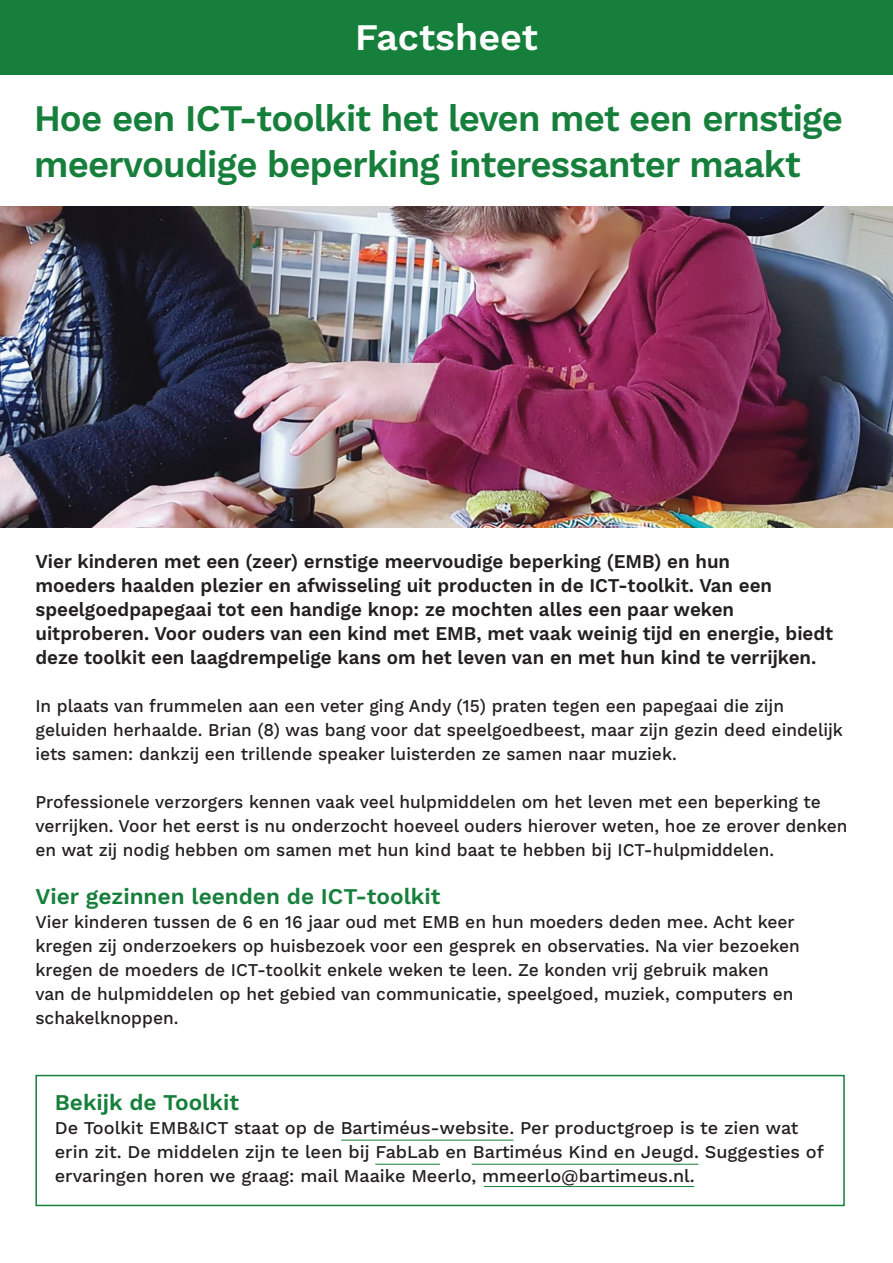
<style>
.page{position:relative;width:893px;height:1263px;background:#fff}
.page>*{position:absolute;margin:0;border:0;box-sizing:border-box;transform-origin:0 0}
.t1{font:600 37.5px/46.5px "Work Sans";letter-spacing:-.02em;color:#167f3b}
.t2{font:600 37.5px "Work Sans";color:#fff}
.Alineastijl_1{font:600 22.5px "Work Sans";color:#167f3b}
.Alineastijl_2{font:600 22.5px "Work Sans";color:#167f3b}
.t3{font:600 19.5px/24px "Work Sans";color:#231f20;scale:.96 1}
.t4{font:500 18px/24px "Work Sans";color:#231f20;scale:.96 1}
.t5{font:500 18px/24px "Work Sans";color:#231f20}
</style>
<div class="page">
<div style="left:0;top:0;width:893px;height:74px;background:#167f3b"></div>
<div style="left:35px;top:1075px;width:810px;height:131px;border:2px solid #167f3b"></div>
<hr style="left:472px;top:1164px;width:226px;height:1px;background:#167f3b">
<hr style="left:375px;top:1164px;width:65px;height:1px;background:#167f3b">
<hr style="left:484px;top:1186px;width:210px;height:1px;background:#167f3b">
<img style="left:0;top:206px;width:893px;height:321px">
<hr style="left:341px;top:1140px;width:172px;height:1px;background:#167f3b">
<p class="t2" style="left:355px;top:15px;width:184px">Factsheet</p>
<p class="t1" style="left:34px;top:96px;width:810px">Hoe een ICT-toolkit het leven met een ernstige meervoudige beperking interessanter maakt</p>
<p class="t3" style="left:35px;top:550px;width:833px">Vier kinderen met een (zeer) ernstige meervoudige beperking (EMB) en hun<br>moeders haalden plezier en afwisseling uit producten in de ICT-toolkit. Van een speelgoedpapegaai tot een handige knop: ze mochten alles een paar weken uitproberen. Voor ouders van een kind met EMB, met vaak weinig tijd en energie, biedt deze toolkit een laagdrempelige kans om het leven van en met hun kind te verrijken.</p>
<p class="t4" style="left:35px;top:694px;width:843px">In plaats van frummelen aan een veter ging Andy (15) praten tegen een papegaai die zijn geluiden herhaalde. Brian (8) was bang voor dat speelgoedbeest, maar zijn gezin deed eindelijk iets samen: dankzij een trillende speaker luisterden ze samen naar muziek.</p>
<p class="t4" style="left:35px;top:790px;width:847px">Professionele verzorgers kennen vaak veel hulpmiddelen om het leven met een beperking te verrijken. Voor het eerst is nu onderzocht hoeveel ouders hierover weten, hoe ze erover denken en wat zij nodig hebben om samen met hun kind baat te hebben bij ICT-hulpmiddelen.</p>
<p class="Alineastijl_1" style="left:35px;top:883px;width:407px">Vier gezinnen leenden de ICT-toolkit</p>
<p class="t4" style="left:35px;top:910px;width:798px">Vier kinderen tussen de 6 en 16 jaar oud met EMB en hun moeders deden mee. Acht keer kregen zij onderzoekers op huisbezoek voor een gesprek en observaties. Na vier bezoeken kregen de moeders de ICT-toolkit enkele weken te leen. Ze konden vrij gebruik maken van de hulpmiddelen op het gebied van communicatie, speelgoed, muziek, computers en schakelknoppen.</p>
<p class="Alineastijl_2" style="left:55px;top:1089px;width:186px">Bekijk de Toolkit</p>
<p class="t5" style="left:55px;top:1116px;width:770px">De Toolkit EMB&amp;ICT staat op de Bartiméus-website. Per productgroep is te zien wat erin zit. De middelen zijn te leen bij FabLab en Bartiméus Kind en Jeugd. Suggesties of ervaringen horen we graag: mail Maaike Meerlo, mmeerlo@bartimeus.nl.</p>
</div>
